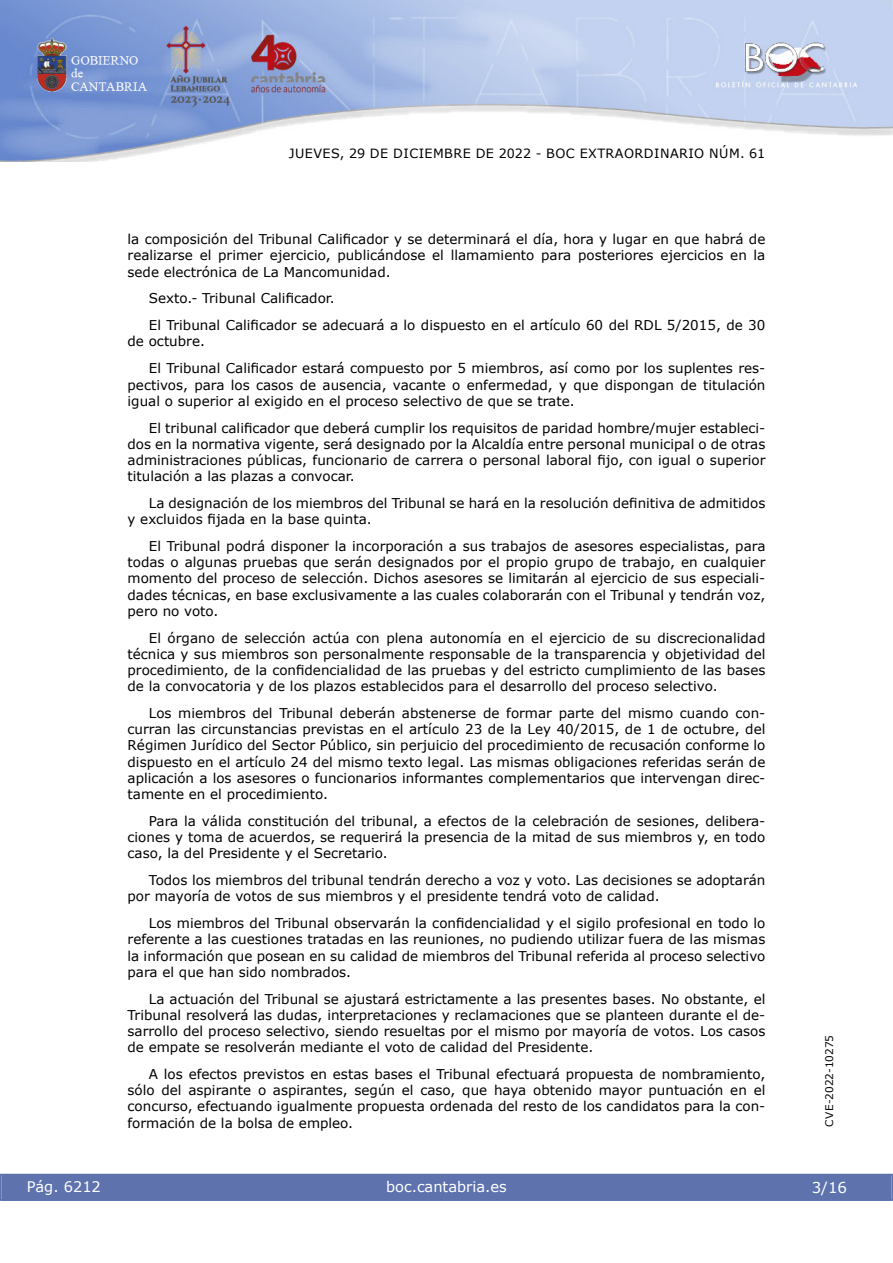
<style>
.page{position:relative;width:893px;height:1263px;background:#fff}
.page>*{position:absolute;margin:0;border:0;box-sizing:border-box;transform-origin:0 0}
.t1{font:15px "Verdana 2";color:#fff}
.t2{font:14.55px "Verdana 2";color:#fff}
.inicio_de_parrafo{font:13.5px/16.2px "Verdana";color:#000;text-align:justify}
.inicio_de_parrafo-2{font:13.5px/16.2px "Verdana 2";color:#000;text-align:justify}
.t3{font:12.75px "Verdana 2";letter-spacing:.035em;color:#000}
.t4{font:10.5px "Verdana 2";color:#000}
.s1{font-family:"Verdana 2"}
.s2{font-family:"Verdana"}
</style>
<div class="page">
<img style="left:0;top:0;width:893px;height:161px">
<div style="left:1px;top:1174px;width:890px;height:27px;background:#5e73ae"></div>
<p class="t3" style="left:289px;top:144px;width:478px">JUEVES, 29 DE DICIEMBRE DE 2022 - BOC EXTRAORDINARIO NÚM. 61</p>
<p class="inicio_de_parrafo" style="left:128px;top:231px;width:639px">la composición del Tribunal Calificador y se determinará el día, hora y lugar en que habrá de <span class="s1">realizarse el primer ejercicio, publicándose el llamamiento para posteriores ejercicios en la </span>sede electrónica de La Mancomunidad.</p>
<p class="inicio_de_parrafo" style="left:149px;top:290px;width:187px">Sexto.- Tribunal Calificador.</p>
<p class="inicio_de_parrafo" style="left:128px;top:317px;width:639px;text-indent:21px">El Tribunal Calificador se adecuará a lo dispuesto en el artículo 60 del RDL 5/2015, de 30 <span class="s1">de octubre.</span></p>
<p class="inicio_de_parrafo-2" style="left:128px;top:360px;width:639px;text-indent:21px"><span class="s2">El Tribunal Calificador estará compuesto por 5 miembros, así como por los suplentes res&shy;</span>pectivos, para los casos de ausencia, vacante o enfermedad, y que dispongan de titulación igual o superior al exigido en el proceso selectivo de que se trate.</p>
<p class="inicio_de_parrafo" style="left:128px;top:419px;width:639px;text-indent:21px">El tribunal calificador que deberá cumplir los requisitos de paridad hombre/mujer estableci&shy;dos en la normativa vigente, será designado por la Alcaldía entre personal municipal o de otras administraciones públicas, funcionario de carrera o personal laboral fijo, con igual o superior <span class="s1">titulación a las plazas a convocar.</span></p>
<p class="inicio_de_parrafo" style="left:128px;top:495px;width:639px;text-indent:21px">La designación de los miembros del Tribunal se hará en la resolución definitiva de admitidos y excluidos fijada en la base quinta.</p>
<p class="inicio_de_parrafo-2" style="left:128px;top:538px;width:639px;text-indent:21px">El Tribunal podrá disponer la incorporación a sus trabajos de asesores especialistas, para todas o algunas pruebas que serán designados por el propio grupo de trabajo, en cualquier momento del proceso de selección. Dichos asesores se limitarán al ejercicio de sus especiali&shy;dades técnicas, en base exclusivamente a las cuales colaborarán con el Tribunal y tendrán voz, pero no voto.</p>
<p class="inicio_de_parrafo" style="left:128px;top:629px;width:639px;text-indent:21px">El órgano de selección actúa con plena autonomía en el ejercicio de su discrecionalidad <span class="s1">técnica y sus miembros son personalmente responsable de la transparencia y objetividad del </span>procedimiento, de la confidencialidad de las pruebas y del estricto cumplimiento de las bases <span class="s1">de la convocatoria y de los plazos establecidos para el desarrollo del proceso selectivo.</span></p>
<p class="inicio_de_parrafo" style="left:128px;top:705px;width:639px;text-indent:21px">Los miembros del Tribunal deberán abstenerse de formar parte del mismo cuando con&shy;curran las circunstancias previstas en el artículo 23 de la Ley 40/2015, de 1 de octubre, del Régimen Jurídico del Sector Público, sin perjuicio del procedimiento de recusación conforme lo dispuesto en el artículo 24 del mismo texto legal. Las mismas obligaciones referidas serán de <span class="s1">aplicación a los asesores o funcionarios informantes complementarios que intervengan direc&shy;tamente en el procedimiento.</span></p>
<p class="inicio_de_parrafo-2" style="left:128px;top:813px;width:639px;text-indent:21px">Para la válida constitución del tribunal, a efectos de la celebración de sesiones, delibera&shy;ciones y toma de acuerdos, se requerirá la presencia de la mitad de sus miembros y, en todo caso, la del Presidente y el Secretario.</p>
<p class="inicio_de_parrafo" style="left:128px;top:872px;width:639px;text-indent:21px">Todos los miembros del tribunal tendrán derecho a voz y voto. Las decisiones se adoptarán <span class="s1">por mayoría de votos de sus miembros y el presidente tendrá voto de calidad.</span></p>
<p class="inicio_de_parrafo-2" style="left:128px;top:915px;width:639px;text-indent:21px"><span class="s2">Los miembros del Tribunal observarán la confidencialidad y el sigilo profesional en todo lo </span>referente a las cuestiones tratadas en las reuniones, no pudiendo utilizar fuera de las mismas la información que posean en su calidad de miembros del Tribunal referida al proceso selectivo para el que han sido nombrados.</p>
<p class="inicio_de_parrafo" style="left:128px;top:990px;width:639px;text-indent:21px">La actuación del Tribunal se ajustará estrictamente a las presentes bases. No obstante, el <span class="s1">Tribunal resolverá las dudas, interpretaciones y reclamaciones que se planteen durante el de&shy;</span>sarrollo del proceso selectivo, siendo resueltas por el mismo por mayoría de votos. Los casos <span class="s1">de empate se resolverán mediante el voto de calidad del Presidente.</span></p>
<p class="inicio_de_parrafo" style="left:128px;top:1066px;width:639px;text-indent:21px">A los efectos previstos en estas bases el Tribunal efectuará propuesta de nombramiento, sólo del aspirante o aspirantes, según el caso, que haya obtenido mayor puntuación en el <span class="s1">concurso, efectuando igualmente propuesta ordenada del resto de los candidatos para la con&shy;formación de la bolsa de empleo.</span></p>
<p class="t2" style="left:27px;top:1177px;width:76px">Pág. 6212</p>
<p class="t2" style="left:386px;top:1177px;width:122px">boc.cantabria.es</p>
<p class="t4" style="left:822px;top:1126px;width:93px;rotate:-90deg">CVE-2022-10275</p>
<p class="t1" style="left:812px;top:1177px;width:37px">3/16</p>
</div>
